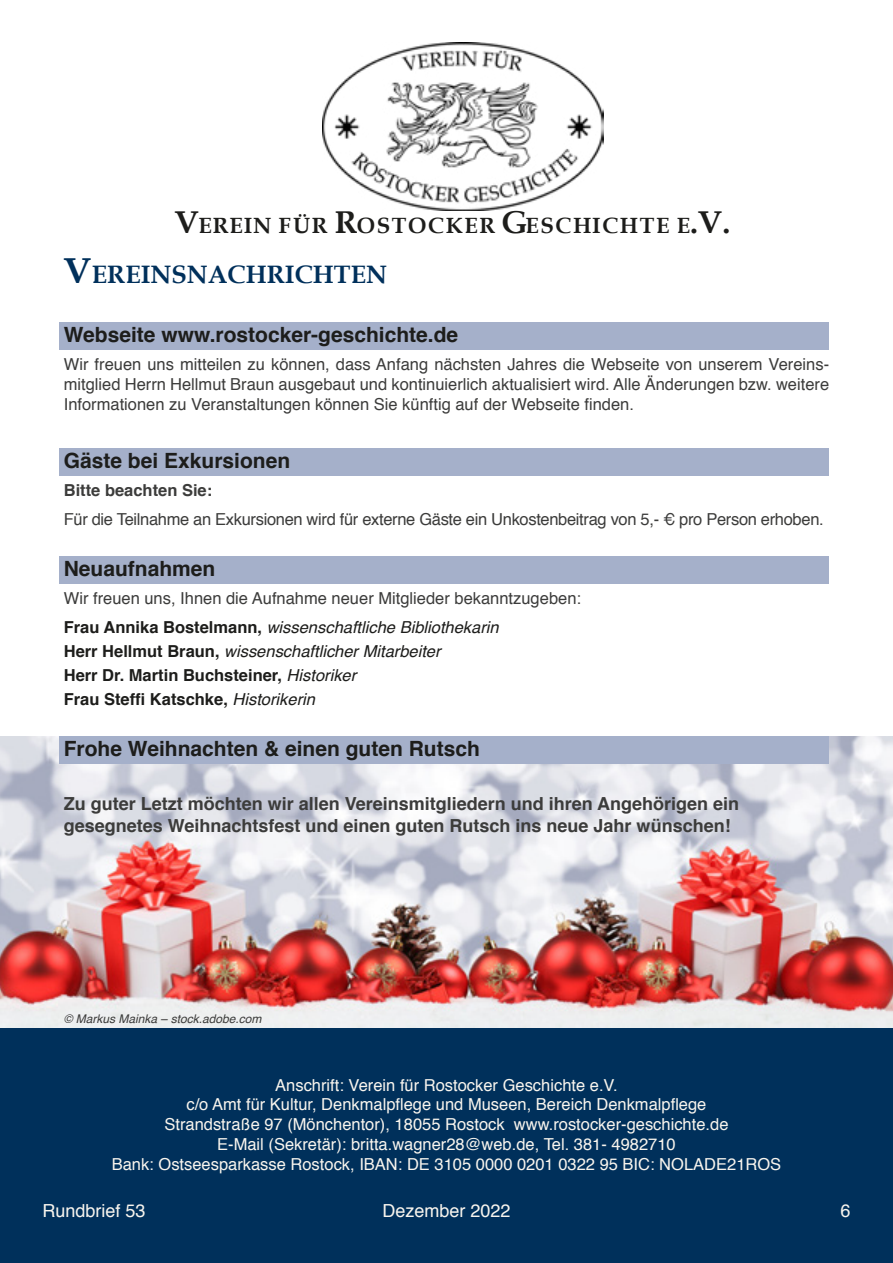
<style>
.page{position:relative;width:893px;height:1263px;background:#fff}
.page>*{position:absolute;margin:0;border:0;box-sizing:border-box;transform-origin:0 0}
.t1{font:700 25.2px "Book Antiqua";color:#00305b}
.t2{font:700 22.05px "Book Antiqua";letter-spacing:.07em;color:#1d1d1b}
.t3{font:700 21px "Helvetica";color:#1d1d1b}
.t4{font:700 18px/21.6px "Helvetica";color:#3c3c3b}
.t5{font:18px "Helvetica";color:#f9f5ee}
.t6{font:16.5px/19.8px "Helvetica";color:#3c3c3b;text-align:justify}
.t7{font:16.5px/19.8px "Helvetica";color:#f9f5ee;text-align:center}
.t8{font:700 16.5px/24px "Helvetica";color:#1d1d1b}
.t9{font:16.5px "Helvetica";letter-spacing:-.02em;color:#3c3c3b}
.t10{font:700 16.5px "Helvetica";color:#3c3c3b}
.t11{font:italic 12px "Helvetica";color:#3c3c3b}
.s1{font-size:31.5px}
.s2{font-size:36px}
.s3{font-weight:700;color:#1d1d1b}
.s4{font-style:italic;color:#1d1d1b}
.s5{font-weight:400;font-style:italic}
</style>
<div class="page">
<div style="left:0;top:1027px;width:893px;height:236px;background:#00305b"></div>
<img style="left:322px;top:43px;width:281px;height:167px">
<img style="left:0;top:736px;width:893px;height:291px">
<div style="left:60px;top:322px;width:769px;height:28px;background:#a5b0ca"></div>
<div style="left:60px;top:448px;width:769px;height:28px;background:#a5b0ca"></div>
<div style="left:60px;top:556px;width:769px;height:28px;background:#a5b0ca"></div>
<div style="left:60px;top:736px;width:769px;height:28px;background:#a5b0ca"></div>
<h2 class="t2" style="left:175px;top:210px;width:557px"><span class="s1">V</span>EREIN FÜR <span class="s1">R</span>OSTOCKER <span class="s1">G</span>ESCHICHTE E<span class="s1">.V.</span></h2>
<h1 class="t1" style="left:64px;top:257px;width:325px"><span class="s2">V</span>EREINSNACHRICHTEN</h1>
<p class="t3" style="left:64px;top:318px;width:396px">Webseite www.rostocker-geschichte.de</p>
<p class="t6" style="left:64px;top:355px;width:767px">Wir freuen uns mitteilen zu können, dass Anfang nächsten Jahres die Webseite von unserem Vereins&shy;mitglied Herrn Hellmut Braun ausgebaut und kontinuierlich aktualisiert wird. Alle Änderungen bzw. weitere Informationen zu Veranstaltungen können Sie künftig auf der Webseite finden.</p>
<p class="t3" style="left:64px;top:444px;width:228px">Gäste bei Exkursionen</p>
<p class="t10" style="left:64px;top:477px;width:150px">Bitte beachten Sie:</p>
<p class="t9" style="left:64px;top:506px;width:761px">Für die Teilnahme an Exkursionen wird für externe Gäste ein Unkostenbeitrag von 5,- € pro Person erhoben.</p>
<p class="t3" style="left:64px;top:552px;width:153px">Neuaufnahmen</p>
<p class="t6" style="left:64px;top:585px;width:519px;line-height:28.2px">Wir freuen uns, Ihnen die Aufnahme neuer Mitglieder bekanntzugeben:<br><span class="s3">Frau Annika Bostelmann,</span> <span class="s4">wissenschaftliche Bibliothekarin</span></p>
<p class="t8" style="left:64px;top:639px;width:378px">Herr Hellmut Braun, <span class="s5">wissenschaftlicher Mitarbeiter<br></span>Herr Dr. Martin Buchsteiner, <span class="s5">Historiker<br></span>Frau Steffi Katschke, <span class="s5">Historikerin</span></p>
<p class="t3" style="left:64px;top:732px;width:418px">Frohe Weihnachten &amp; einen guten Rutsch</p>
<p class="t4" style="left:64px;top:793px;width:677px">Zu guter Letzt möchten wir allen Vereinsmitgliedern und ihren Angehörigen ein gesegnetes Weihnachtsfest und einen guten Rutsch ins neue Jahr wünschen!</p>
<p class="t11" style="left:64px;top:1010px;width:199px">© Markus Mainka – stock.adobe.com</p>
<p class="t7" style="left:112px;top:1075px;width:671px">Anschrift: Verein für Rostocker Geschichte e.V.<br>c/o Amt für Kultur, Denkmalpflege und Museen, Bereich Denkmalpflege<br>Strandstraße 97 (Mönchentor), 18055 Rostock www.rostocker-geschichte.de<br>E-Mail (Sekretär): britta.wagner28@web.de, Tel. 381- 4982710<br>Bank: Ostseesparkasse Rostock, IBAN: DE 3105 0000 0201 0322 95 BIC: NOLADE21ROS</p>
<p class="t5" style="left:43px;top:1196px;width:105px">Rundbrief 53</p>
<p class="t5" style="left:382px;top:1196px;width:130px">Dezember 2022</p>
<p class="t5" style="left:840px;top:1196px;width:12px">6</p>
</div>
